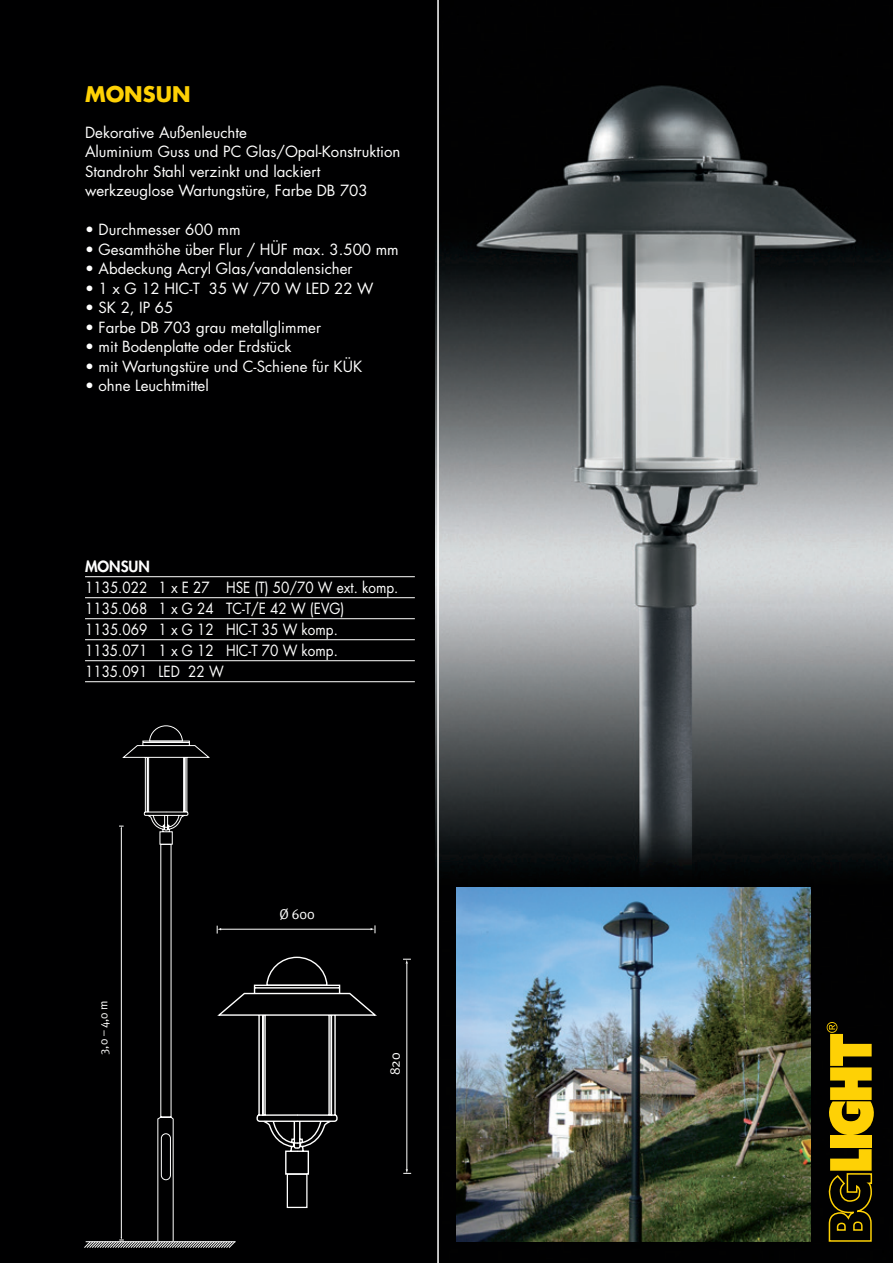
<style>
.page{position:relative;width:893px;height:1263px;background:#fff}
.page>*{position:absolute;margin:0;border:0;box-sizing:border-box;transform-origin:0 0}
.t1{font:700 21px "Futura";color:#fed105}
.t2{font:15px/19.5px "Futura";color:#fff}
.t3{font:15px/21px "Futura";color:#fff;scale:.9 1}
.t4{font:800 15px "Futura";color:#fff}
.t5{font:14.1px "Meta Plus Normal";color:#fff}
.t6{font:11.85px "Meta Plus Normal";color:#fff}
</style>
<div class="page">
<div style="left:0;top:0;width:437px;height:1263px;background:#000001"></div>
<img style="left:435px;top:0;width:458px;height:1263px">
<hr style="left:86px;top:1241px;width:150px;height:1px;background:#fff">
<svg style="left:84px;top:925px;width:151px;height:323px"></svg>
<svg style="left:119px;top:725px;width:92px;height:517px"></svg>
<hr style="left:85px;top:576px;width:330px;height:1px;background:#fff">
<hr style="left:85px;top:597px;width:330px;height:1px;background:#fff">
<hr style="left:85px;top:618px;width:330px;height:1px;background:#fff">
<hr style="left:85px;top:639px;width:330px;height:1px;background:#fff">
<hr style="left:85px;top:660px;width:330px;height:1px;background:#fff">
<hr style="left:85px;top:681px;width:330px;height:1px;background:#fff">
<hr style="left:437px;top:0;width:2px;height:1263px;background:#fff">
<img style="left:456px;top:887px;width:355px;height:355px">
<svg style="left:403px;top:959px;width:8px;height:4px"></svg>
<hr style="left:407px;top:963px;width:1px;height:207px;background:#fff">
<svg style="left:403px;top:1169px;width:8px;height:5px"></svg>
<div style="left:287px;top:1173px;width:21px;height:35px;border:1px solid #fff"></div>
<svg style="left:371px;top:925px;width:5px;height:8px"></svg>
<hr style="left:220px;top:929px;width:151px;height:1px;background:#fff">
<svg style="left:217px;top:926px;width:4px;height:7px"></svg>
<svg style="left:217px;top:956px;width:160px;height:219px"></svg>
<svg style="left:828px;top:1149px;width:45px;height:93px;background:#4a3d02"></svg>
<div style="left:830px;top:1135px;width:42px;height:12px;background:#fed105"></div>
<svg style="left:824px;top:1022px;width:54px;height:114px;background:#826b03"></svg>
<h1 class="t1" style="left:85px;top:79px;width:107px">MONSUN</h1>
<p class="t2" style="left:85px;top:122px;width:317px">Dekorative Außenleuchte<br>Aluminium Guss und PC Glas/Opal-Konstruktion Standrohr Stahl verzinkt und lackiert werkzeuglose Wartungstüre, Farbe DB 703</p>
<p class="t2" style="left:85px;top:220px;width:157px">• Durchmesser 600 mm</p>
<p class="t2" style="left:85px;top:239px;width:315px">• Gesamthöhe über Flur / HÜF max. 3.500 mm</p>
<p class="t2" style="left:85px;top:259px;width:269px">• Abdeckung Acryl Glas/vandalensicher</p>
<p class="t2" style="left:85px;top:278px;width:290px">• 1 x G 12 HIC-T 35 W /70 W LED 22 W</p>
<p class="t2" style="left:85px;top:298px;width:90px">• SK 2, IP 65</p>
<p class="t2" style="left:85px;top:317px;width:237px">• Farbe DB 703 grau metallglimmer</p>
<p class="t2" style="left:85px;top:337px;width:208px">• mit Bodenplatte oder Erdstück</p>
<p class="t2" style="left:85px;top:356px;width:279px">• mit Wartungstüre und C-Schiene für KÜK</p>
<p class="t2" style="left:85px;top:376px;width:125px">• ohne Leuchtmittel</p>
<p class="t4" style="left:85px;top:557px;width:24px">MONS</p>
<p class="t4" style="left:129px;top:557px;width:21px">UN</p>
<p class="t3" style="left:85px;top:577px;width:350px">1135.022 1 x E 27 HSE (T) 50/70 W ext. komp.<br>1135.068 1 x G 24 TC-T/E 42 W (EVG)<br>1135.069 1 x G 12 HIC-T 35 W komp.<br>1135.071 1 x G 12 HIC-T 70 W komp.<br>1135.091 LED 22 W</p>
<p class="t6" style="left:96px;top:1055px;width:56px;rotate:-90deg">3,0 – 4,0 m</p>
<p class="t5" style="left:279px;top:906px;width:37px">Ø 600</p>
<p class="t5" style="left:387px;top:1075px;width:24px;rotate:-90deg">820</p>
</div>
